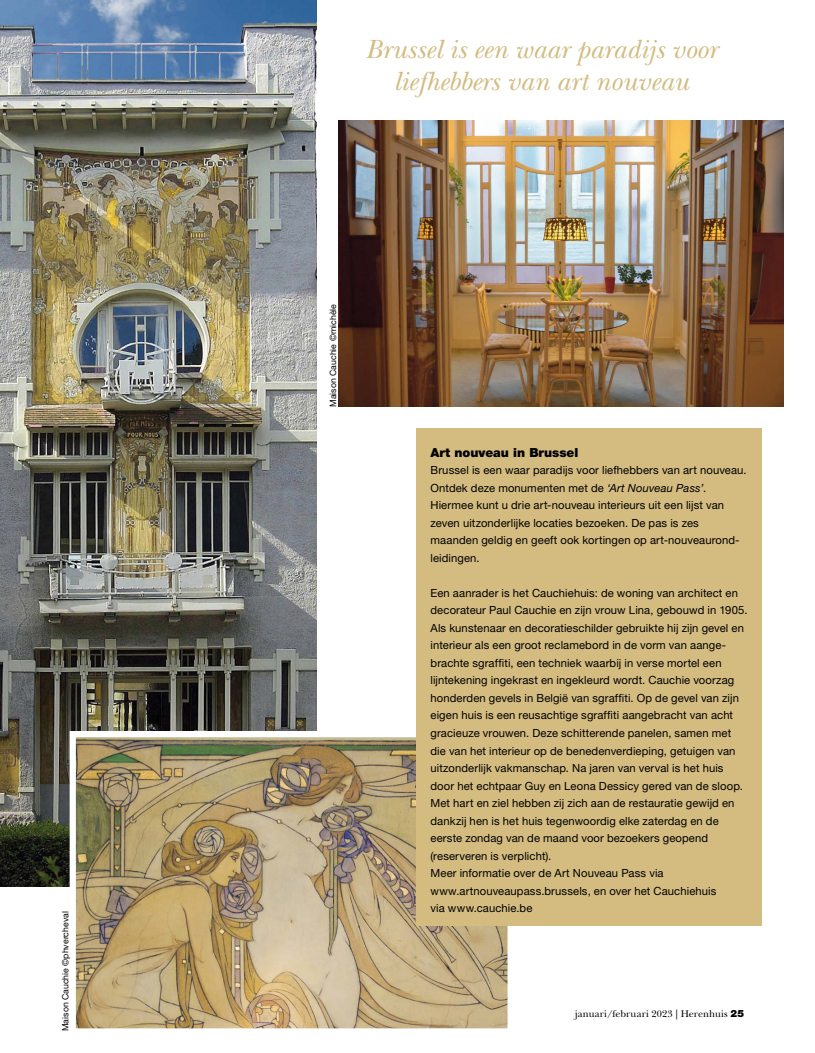
<style>
.page{position:relative;width:815px;height:1053px;background:#fff}
.page>*{position:absolute;margin:0;border:0;box-sizing:border-box;transform-origin:0 0}
.t1{font:italic 27.5px/32.5px "New Baskerville Std";color:#d4bc81;text-align:center}
.t2{font:900 12.5px "Helvetica Neue LT Std";color:#000}
.t3{font:11.25px/17.5px "Helvetica Neue LT Std";letter-spacing:.01em;color:#000}
.t4{font:10px "New Baskerville Std";letter-spacing:.015em;color:#000}
.t5{font:8.75px "Helvetica Neue LT Std";color:#000}
.s1{font-style:italic}
.s2{font-family:"Helvetica Neue LT Std";font-weight:900}
</style>
<div class="page">
<img style="left:0;top:0;width:316px;height:886px">
<img style="left:77px;top:738px;width:430px;height:289px">
<div style="left:70px;top:731px;width:444px;height:303px;border:6px solid #fff"></div>
<img style="left:338px;top:120px;width:445px;height:287px">
<div style="left:416px;top:428px;width:346px;height:498px;background:#d4bc81"></div>
<p class="t5" style="left:60px;top:1031px;width:121px;rotate:-90deg">Maison Cauchie ©phvercheval</p>
<h1 class="t1" style="left:365px;top:33px;width:353px">Brussel is een waar paradijs voor liefhebbers van art nouveau</h1>
<p class="t5" style="left:328px;top:407px;width:104px;rotate:-90deg">Maison Cauchie ©michèle</p>
<p class="t2" style="left:431px;top:445px;width:149px">Art nouveau in Brussel</p>
<p class="t3" style="left:431px;top:461px;width:318px">Brussel is een waar paradijs voor liefhebbers van art nouveau.<br>Ontdek deze monumenten met de <span class="s1">‘Art Nouveau Pass’</span>.<br>Hiermee kunt u drie art-nouveau interieurs uit een lijst van zeven uitzonderlijke locaties bezoeken. De pas is zes maanden geldig en geeft ook kortingen op art-nouveaurond&shy;leidingen.</p>
<p class="t3" style="left:431px;top:584px;width:318px">Een aanrader is het Cauchiehuis: de woning van architect en decorateur Paul Cauchie en zijn vrouw Lina, gebouwd in 1905.<br>Als kunstenaar en decoratieschilder gebruikte hij zijn gevel en interieur als een groot reclamebord in de vorm van aange&shy;brachte sgraffiti, een techniek waarbij in verse mortel een lijntekening ingekrast en ingekleurd wordt. Cauchie voorzag honderden gevels in België van sgraffiti. Op de gevel van zijn eigen huis is een reusachtige sgraffiti aangebracht van acht gracieuze vrouwen. Deze schitterende panelen, samen met die van het interieur op de benedenverdieping, getuigen van uitzonderlijk vakmanschap. Na jaren van verval is het huis door het echtpaar Guy en Leona Dessicy gered van de sloop.<br>Met hart en ziel hebben zij zich aan de restauratie gewijd en dankzij hen is het huis tegenwoordig elke zaterdag en de eerste zondag van de maand voor bezoekers geopend (reserveren is verplicht).<br>Meer informatie over de Art Nouveau Pass via www.artnouveaupass.brussels, en over het Cauchiehuis<br>via www.cauchie.be</p>
<p class="t4" style="left:575px;top:1007px;width:171px">januari/februari 2023 | Herenhuis <span class="s2">25</span></p>
</div>
